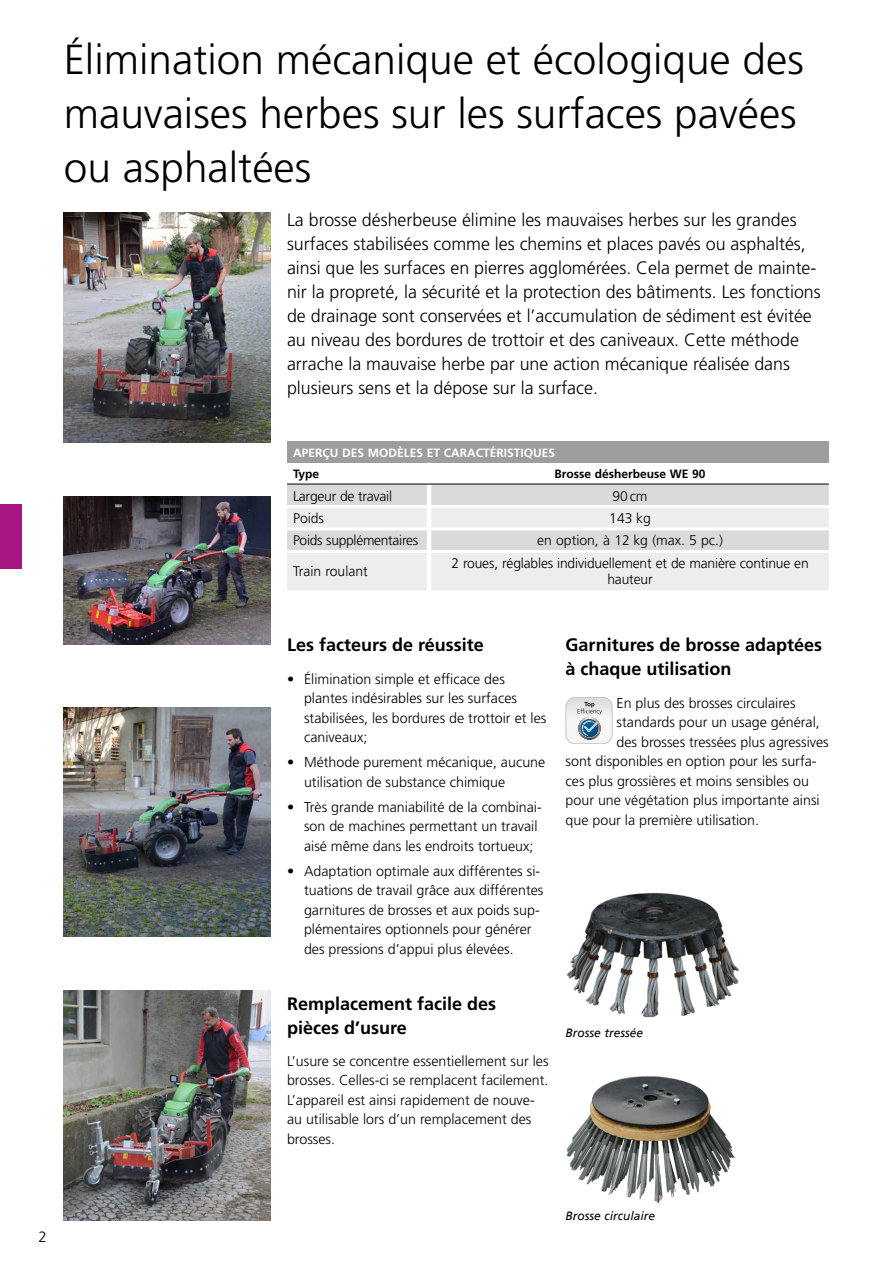
<style>
.page{position:relative;width:893px;height:1263px;background:#fff}
.page>*{position:absolute;margin:0;border:0;box-sizing:border-box;transform-origin:0 0}
.t1{font:300 42px/54px "Frutiger";color:#000}
.t2{font:300 18px/24px "Frutiger";color:#000}
.t3{font:700 18px/24px "Frutiger LT Std";color:#000}
.t4{font:300 15px "Frutiger";color:#000}
.t5{font:300 14.25px/19.5px "Frutiger";color:#000}
.t6{font:300 13.95px/16.5px "Frutiger";letter-spacing:-.01em;color:#000;text-align:center}
.t7{font:700 12px "Frutiger LT Std";color:#fff}
.t8{font:italic 12px "Frutiger Linotype";color:#000}
.t9{font:700 12px "Frutiger LT Std";color:#000}
</style>
<div class="page">
<img style="left:64px;top:213px;width:206px;height:229px">
<img style="left:64px;top:496px;width:206px;height:149px">
<img style="left:566px;top:1076px;width:169px;height:127px">
<img style="left:566px;top:892px;width:173px;height:126px">
<img style="left:64px;top:707px;width:206px;height:230px">
<img style="left:64px;top:991px;width:206px;height:229px">
<div style="left:0;top:504px;width:22px;height:64px;background:#a71681"></div>
<svg style="left:566px;top:697px;width:46px;height:47px"></svg>
<div style="left:287px;top:441px;width:542px;height:22px;background:#9d9d9c"></div>
<div style="left:287px;top:485px;width:542px;height:20px;background:#dadada"></div>
<svg style="left:287px;top:508px;width:542px;height:82px;background:#e8e8e8"></svg>
<hr style="left:427px;top:484px;width:4px;height:21px;background:#fff">
<hr style="left:427px;top:508px;width:4px;height:19px;background:#fff">
<hr style="left:427px;top:530px;width:4px;height:20px;background:#fff">
<hr style="left:427px;top:553px;width:4px;height:37px;background:#fff">
<hr style="left:287px;top:527px;width:142px;height:3px;background:#fff">
<hr style="left:429px;top:527px;width:400px;height:3px;background:#fff">
<hr style="left:287px;top:550px;width:142px;height:3px;background:#fff">
<hr style="left:429px;top:550px;width:400px;height:3px;background:#fff">
<hr style="left:287px;top:484px;width:142px;height:1px;background:#000">
<hr style="left:429px;top:484px;width:400px;height:1px;background:#000">
<h1 class="t1" style="left:64px;top:32px;width:742px">Élimination mécanique et écologique des mauvaises herbes sur les surfaces pavées ou asphaltées</h1>
<p class="t2" style="left:287px;top:208px;width:535px">La brosse désherbeuse élimine les mauvaises herbes sur les grandes surfaces stabilisées comme les chemins et places pavés ou asphaltés, ainsi que les surfaces en pierres agglomérées. Cela permet de mainte&shy;nir la propreté, la sécurité et la protection des bâtiments. Les fonctions de drainage sont conservées et l’accumulation de sédiment est évitée au niveau des bordures de trottoir et des caniveaux. Cette méthode arrache la mauvaise herbe par une action mécanique réalisée dans plusieurs sens et la dépose sur la surface.</p>
<p class="t7" style="left:293px;top:445px;width:264px">APERÇU DES MODÈLES ET CARACTÉRISTIQUES</p>
<p class="t9" style="left:293px;top:467px;width:28px">Type</p>
<p class="t9" style="left:555px;top:466px;width:152px">Brosse désherbeuse WE 90</p>
<p class="t6" style="left:293px;top:487px;width:101px">Largeur de travail</p>
<p class="t6" style="left:612px;top:487px;width:37px">90cm</p>
<p class="t6" style="left:293px;top:510px;width:33px">Poids</p>
<p class="t6" style="left:609px;top:510px;width:43px">143 kg</p>
<p class="t6" style="left:293px;top:532px;width:127px">Poids supplémentaires</p>
<p class="t6" style="left:537px;top:532px;width:187px">en option, à 12 kg (max. 5 pc.)</p>
<p class="t6" style="left:293px;top:563px;width:76px">Train roulant</p>
<p class="t6" style="left:451px;top:555px;width:359px">2 roues, réglables individuellement et de manière continue en hauteur</p>
<p class="t3" style="left:287px;top:633px;width:198px">Les facteurs de réussite</p>
<p class="t5" style="left:304px;top:669px;width:244px;text-indent:-17px">• Élimination simple et efficace des plantes indésirables sur les surfaces stabilisées, les bordures de trottoir et les caniveaux;</p>
<p class="t5" style="left:304px;top:752px;width:243px;text-indent:-17px">• Méthode purement mécanique, aucune utilisation de substance chimique</p>
<p class="t5" style="left:304px;top:797px;width:239px;text-indent:-17px">• Très grande maniabilité de la combinai&shy;son de machines permettant un travail aisé même dans les endroits tortueux;</p>
<p class="t5" style="left:304px;top:861px;width:241px;text-indent:-17px">• Adaptation optimale aux différentes si&shy;tuations de travail grâce aux différentes garnitures de brosses et aux poids sup&shy;plémentaires optionnels pour générer des pressions d’appui plus élevées.</p>
<p class="t3" style="left:287px;top:991px;width:211px">Remplacement facile des pièces d’usure</p>
<p class="t5" style="left:287px;top:1051px;width:263px">L’usure se concentre essentiellement sur les brosses. Celles-ci se remplacent facilement.<br>L’appareil est ainsi rapidement de nouve&shy;au utilisable lors d’un remplacement des brosses.</p>
<p class="t3" style="left:566px;top:633px;width:258px">Garnitures de brosse adaptées à chaque utilisation</p>
<p class="t5" style="left:617px;top:693px;width:180px">En plus des brosses circulaires</p>
<p class="t5" style="left:617px;top:712px;width:205px">standards pour un usage général,</p>
<p class="t5" style="left:617px;top:732px;width:214px">des brosses tressées plus agressives</p>
<p class="t5" style="left:566px;top:751px;width:253px">sont disponibles en option pour les surfa-</p>
<p class="t5" style="left:566px;top:771px;width:245px">ces plus grossières et moins sensibles ou</p>
<p class="t5" style="left:566px;top:790px;width:256px">pour une végétation plus importante ainsi</p>
<p class="t5" style="left:566px;top:810px;width:195px">que pour la première utilisation.</p>
<p class="t8" style="left:566px;top:1026px;width:79px">Brosse tressée</p>
<p class="t4" style="left:38px;top:1229px;width:10px">2</p>
<p class="t8" style="left:566px;top:1209px;width:91px">Brosse circulaire</p>
</div>
